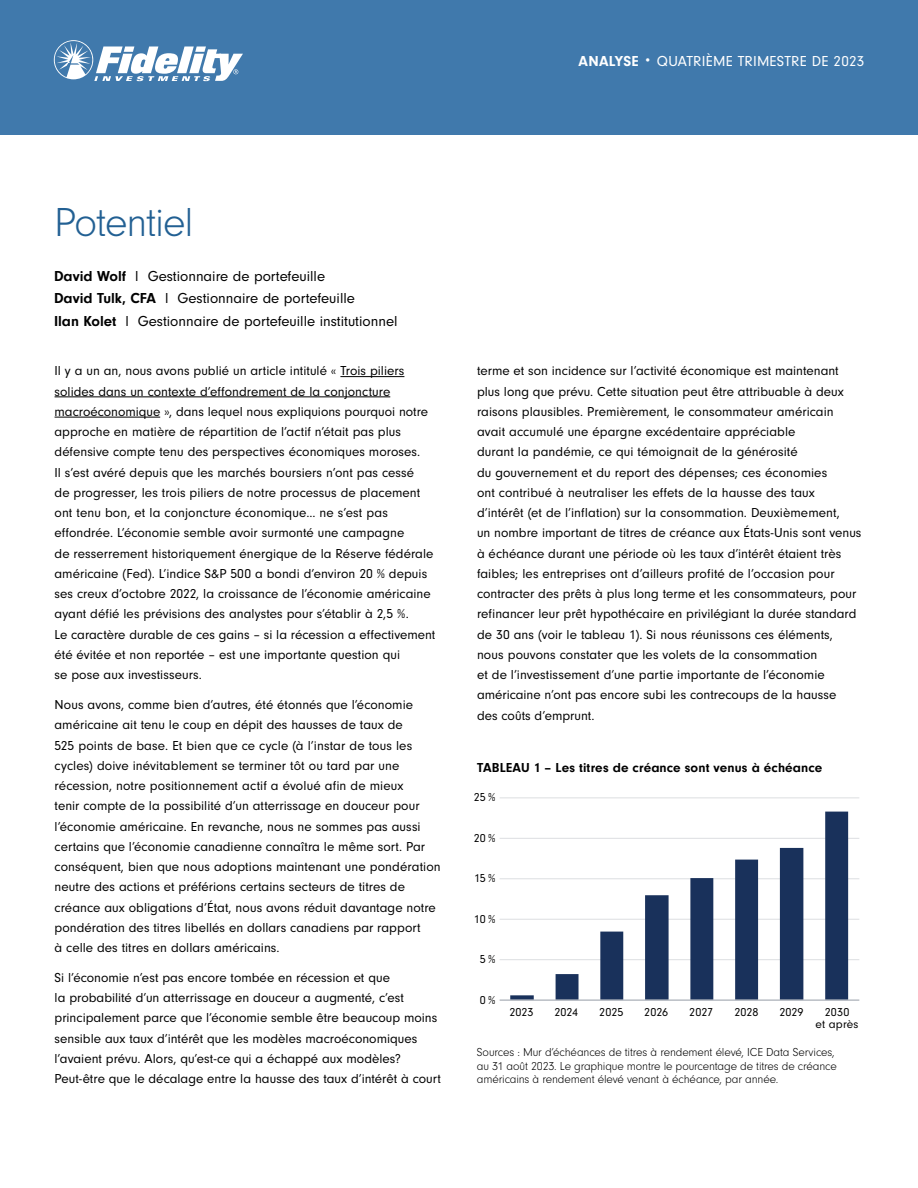
<style>
.page{position:relative;width:918px;height:1188px;background:#fff}
.page>*{position:absolute;margin:0;border:0;box-sizing:border-box;transform-origin:0 0}
.t1{font:300 42px "Neuzeit Gro";letter-spacing:-.03em;color:#226093}
.t2{font:15px/22.5px "Neuzeit Gro";color:#000}
.t3{font:15px "Neuzeit Gro";letter-spacing:.015em;color:#fff}
.t4{font:13.5px/20.2px "Neuzeit Gro";letter-spacing:.005em;color:#000}
.t5{font:700 13.5px "Neuzeit Gro";letter-spacing:.01em;color:#000}
.t6{font:300 12px/13.5px "Neuzeit Gro";letter-spacing:-.01em;color:#000}
.t7{font:12px/12px "Neuzeit Gro";letter-spacing:.005em;color:#000;text-align:center}
.s1{font-weight:700}
.s2{font-weight:700;font-size:12px}
</style>
<div class="page">
<div style="left:0;top:0;width:918px;height:135px;background:#4079ac"></div>
<svg style="left:54px;top:40px;width:189px;height:41px"></svg>
<hr style="left:340px;top:376px;width:64px;height:1px;background:#000">
<hr style="left:55px;top:396px;width:335px;height:1px;background:#000">
<hr style="left:55px;top:417px;width:105px;height:1px;background:#000">
<hr style="left:500px;top:959px;width:359px;height:1px;background:#dcdee1">
<hr style="left:500px;top:919px;width:359px;height:1px;background:#dcdee1">
<hr style="left:500px;top:878px;width:359px;height:1px;background:#dcdee1">
<hr style="left:500px;top:838px;width:359px;height:1px;background:#dcdee1">
<hr style="left:500px;top:797px;width:359px;height:1px;background:#dcdee1">
<svg style="left:510px;top:812px;width:338px;height:187px"></svg>
<hr style="left:500px;top:999px;width:359px;height:2px;background:#b9bdc4">
<p class="t3" style="left:579px;top:53px;width:287px"><span class="s1">ANALYSE</span> <span class="s2">•</span> QUATRIÈME TRIMESTRE DE 2023</p>
<h1 class="t1" style="left:54px;top:200px;width:141px">Potentiel</h1>
<p class="t2" style="left:54px;top:265px;width:345px"><span class="s1">David Wolf</span> l Gestionnaire de portefeuille<br><span class="s1">David Tulk, CFA</span> l Gestionnaire de portefeuille<br><span class="s1">Ilan Kolet</span> l Gestionnaire de portefeuille institutionnel</p>
<p class="t4" style="left:55px;top:361px;width:382px">Il y a un an, nous avons publié un article intitulé « Trois piliers solides dans un contexte d’effondrement de la conjoncture macroéconomique », dans lequel nous expliquions pourquoi notre approche en matière de répartition de l’actif n’était pas plus défensive compte tenu des perspectives économiques moroses.<br>Il s’est avéré depuis que les marchés boursiers n’ont pas cessé<br>de progresser, les trois piliers de notre processus de placement ont tenu bon, et la conjoncture économique... ne s’est pas effondrée. L’économie semble avoir surmonté une campagne<br>de resserrement historiquement énergique de la Réserve fédérale américaine (Fed). L’indice S&amp;P 500 a bondi d’environ 20 % depuis ses creux d’octobre 2022, la croissance de l’économie américaine ayant défié les prévisions des analystes pour s’établir à 2,5 %.<br>Le caractère durable de ces gains – si la récession a effectivement été évitée et non reportée – est une importante question qui<br>se pose aux investisseurs.</p>
<p class="t4" style="left:55px;top:695px;width:388px">Nous avons, comme bien d’autres, été étonnés que l’économie américaine ait tenu le coup en dépit des hausses de taux de<br>525 points de base. Et bien que ce cycle (à l’instar de tous les cycles) doive inévitablement se terminer tôt ou tard par une récession, notre positionnement actif a évolué afin de mieux<br>tenir compte de la possibilité d’un atterrissage en douceur pour l’économie américaine. En revanche, nous ne sommes pas aussi certains que l’économie canadienne connaîtra le même sort. Par conséquent, bien que nous adoptions maintenant une pondération neutre des actions et préférions certains secteurs de titres de créance aux obligations d’État, nous avons réduit davantage notre pondération des titres libellés en dollars canadiens par rapport<br>à celle des titres en dollars américains.</p>
<p class="t4" style="left:55px;top:968px;width:388px">Si l’économie n’est pas encore tombée en récession et que<br>la probabilité d’un atterrissage en douceur a augmenté, c’est principalement parce que l’économie semble être beaucoup moins sensible aux taux d’intérêt que les modèles macroéconomiques l’avaient prévu. Alors, qu’est-ce qui a échappé aux modèles?<br>Peut‑être que le décalage entre la hausse des taux d’intérêt à court</p>
<p class="t4" style="left:477px;top:361px;width:386px">terme et son incidence sur l’activité économique est maintenant plus long que prévu. Cette situation peut être attribuable à deux raisons plausibles. Premièrement, le consommateur américain avait accumulé une épargne excédentaire appréciable<br>durant la pandémie, ce qui témoignait de la générosité<br>du gouvernement et du report des dépenses; ces économies<br>ont contribué à neutraliser les effets de la hausse des taux d’intérêt (et de l’inflation) sur la consommation. Deuxièmement,<br>un nombre important de titres de créance aux États-Unis sont venus à échéance durant une période où les taux d’intérêt étaient très faibles; les entreprises ont d’ailleurs profité de l’occasion pour contracter des prêts à plus long terme et les consommateurs, pour refinancer leur prêt hypothécaire en privilégiant la durée standard de 30 ans (voir le tableau 1). Si nous réunissons ces éléments, nous pouvons constater que les volets de la consommation<br>et de l’investissement d’une partie importante de l’économie américaine n’ont pas encore subi les contrecoups de la hausse<br>des coûts d’emprunt.</p>
<p class="t5" style="left:477px;top:760px;width:347px">TABLEAU 1 – Les titres de créance sont venus à échéance</p>
<p class="t7" style="left:474px;top:792px;width:23px">25 %</p>
<p class="t7" style="left:474px;top:832px;width:23px">20 %</p>
<p class="t7" style="left:474px;top:873px;width:23px">15 %</p>
<p class="t7" style="left:474px;top:913px;width:23px">10 %</p>
<p class="t7" style="left:480px;top:953px;width:17px">5 %</p>
<p class="t7" style="left:480px;top:994px;width:17px">0 %</p>
<p class="t7" style="left:509px;top:1007px;width:26px">2023</p>
<p class="t7" style="left:554px;top:1007px;width:25px">2024</p>
<p class="t7" style="left:599px;top:1007px;width:26px">2025</p>
<p class="t7" style="left:644px;top:1007px;width:25px">2026</p>
<p class="t7" style="left:689px;top:1007px;width:25px">2027</p>
<p class="t7" style="left:734px;top:1007px;width:26px">2028</p>
<p class="t7" style="left:779px;top:1007px;width:26px">2029</p>
<p class="t7" style="left:816px;top:1007px;width:44px">2030<br>et après</p>
<p class="t6" style="left:477px;top:1046px;width:361px">Sources : Mur d’échéances de titres à rendement élevé, ICE Data Services, au 31 août 2023. Le graphique montre le pourcentage de titres de créance américains à rendement élevé venant à échéance, par année.</p>
</div>
